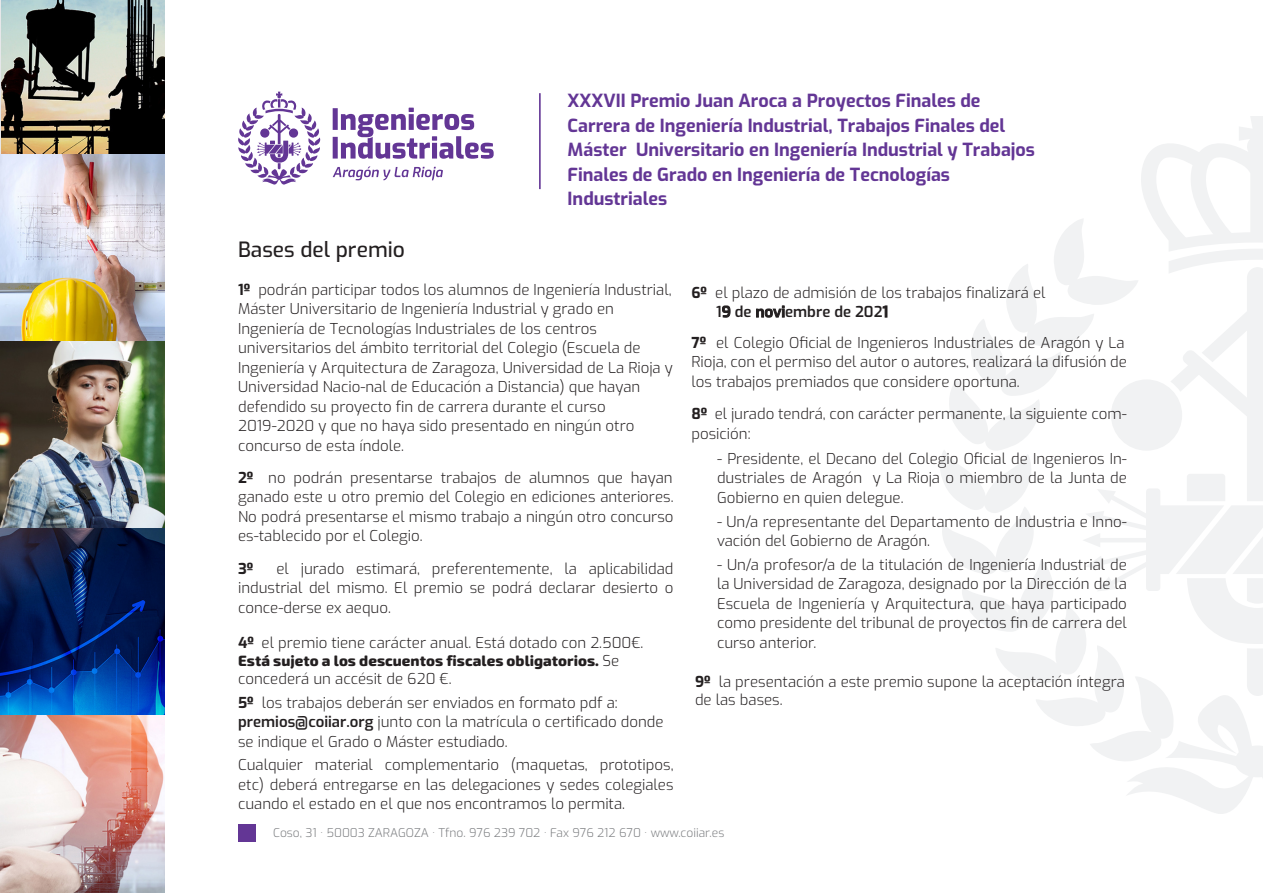
<style>
.page{position:relative;width:1263px;height:893px;background:#fff}
.page>*{position:absolute;margin:0;border:0;box-sizing:border-box;transform-origin:0 0}
.t1{font:500 21px "Exo";color:#231f20}
.t2{font:700 18px/24.5px "Exo";color:#633695}
.t3{font:300 15px/19.5px "Exo";color:#231f20}
.t4{font:700 15px "Exo";color:#231f20}
.t5{font:300 12px "Exo";color:#7a7c7f}
.s1{font-weight:700}
.s2{font-family:"Exo Soft";font-weight:800}
.s3{font-weight:600}
</style>
<div class="page">
<svg style="left:940px;top:116px;width:323px;height:698px"></svg>
<img style="left:1px;top:0;width:164px;height:155px">
<img style="left:0;top:155px;width:165px;height:187px">
<img style="left:0;top:342px;width:165px;height:187px">
<img style="left:0;top:529px;width:165px;height:187px">
<img style="left:0;top:716px;width:165px;height:177px">
<svg style="left:333px;top:108px;width:161px;height:51px"></svg>
<svg style="left:333px;top:166px;width:110px;height:14px"></svg>
<svg style="left:238px;top:92px;width:82px;height:93px"></svg>
<hr style="left:539px;top:93px;width:2px;height:96px;background:#633695">
<div style="left:238px;top:825px;width:17px;height:17px;background:#633695"></div>
<p class="t2" style="left:568px;top:87px;width:469px">XXXVII Premio Juan Aroca a Proyectos Finales de Carrera de Ingeniería Industrial, Trabajos Finales del Máster Universitario en Ingeniería Industrial y Trabajos Finales de Grado en Ingeniería de Tecnologías Industriales</p>
<p class="t1" style="left:238px;top:234px;width:168px">Bases del premio</p>
<p class="t3" style="left:238px;top:279px;width:436px"><span class="s1">1º</span> podrán participar todos los alumnos de Ingeniería Industrial, Máster Universitario de Ingeniería Industrial y grado en Ingeniería de Tecnologías Industriales de los centros universitarios del ámbito territorial del Colegio (Escuela de Ingeniería y Arquitectura de Zaragoza, Universidad de La Rioja y Universidad Nacio-nal de Educación a Distancia) que hayan defendido su proyecto fin de carrera durante el curso 2019-2020 y que no haya sido presentado en ningún otro concurso de esta índole.</p>
<p class="t3" style="left:238px;top:467px;width:437px;text-align:justify"><span class="s1">2º</span> no podrán presentarse trabajos de alumnos que hayan ganado este u otro premio del Colegio en ediciones anteriores.<br>No podrá presentarse el mismo trabajo a ningún otro concurso es-tablecido por el Colegio.</p>
<p class="t4" style="left:238px;top:557px;width:17px">3º</p>
<p class="t3" style="left:238px;top:558px;width:437px;text-align:justify;text-indent:38px">el jurado estimará, preferentemente, la aplicabilidad industrial del mismo. El premio se podrá declarar desierto o conce-derse ex aequo.</p>
<p class="t3" style="left:238px;top:633px;width:407px;line-height:18px"><span class="s1">4º</span> el premio tiene carácter anual. Está dotado con 2.500€.<br><span class="s2">Está sujeto a los descuentos fiscales obligatorios.</span> Se concederá un accésit de 620 €.</p>
<p class="t3" style="left:238px;top:692px;width:427px"><span class="s1">5º</span> los trabajos deberán ser enviados en formato pdf a: <span class="s3">premios@coiiar.org</span> junto con la matrícula o certificado donde se indique el Grado o Máster estudiado.</p>
<p class="t3" style="left:238px;top:754px;width:437px;text-align:justify">Cualquier material complementario (maquetas, prototipos, etc) deberá entregarse en las delegaciones y sedes colegiales cuando el estado en el que nos encontramos lo permita.</p>
<p class="t3" style="left:716px;top:282px;width:331px;text-indent:-25px"><span class="s1">6º</span> el plazo de admisión de los trabajos finalizará el<br><span class="s3">19 de noviembre de 2021</span></p>
<p class="t3" style="left:691px;top:332px;width:437px"><span class="s1">7º</span> el Colegio Oficial de Ingenieros Industriales de Aragón y La<br>Rioja, con el permiso del autor o autores, realizará la difusión de los trabajos premiados que considere oportuna.</p>
<p class="t3" style="left:691px;top:403px;width:437px"><span class="s1">8º</span> el jurado tendrá, con carácter permanente, la siguiente com&shy;posición:</p>
<p class="t3" style="left:717px;top:448px;width:411px;text-align:justify">- Presidente, el Decano del Colegio Oficial de Ingenieros In&shy;dustriales de Aragón y La Rioja o miembro de la Junta de Gobierno en quien delegue.</p>
<p class="t3" style="left:717px;top:511px;width:411px">- Un/a representante del Departamento de Industria e Inno&shy;vación del Gobierno de Aragón.</p>
<p class="t3" style="left:717px;top:554px;width:411px;text-align:justify">- Un/a profesor/a de la titulación de Ingeniería Industrial de la Universidad de Zaragoza, designado por la Dirección de la Escuela de Ingeniería y Arquitectura, que haya participado como presidente del tribunal de proyectos fin de carrera del curso anterior.</p>
<p class="t3" style="left:695px;top:672px;width:431px;line-height:18px"><span class="s1">9º</span> la presentación a este premio supone la aceptación íntegra de las bases.</p>
<p class="t5" style="left:273px;top:824px;width:453px">Coso, 31 · 50003 ZARAGOZA · Tfno. 976 239 702 · Fax 976 212 670 · www.coiiar.es</p>
</div>
